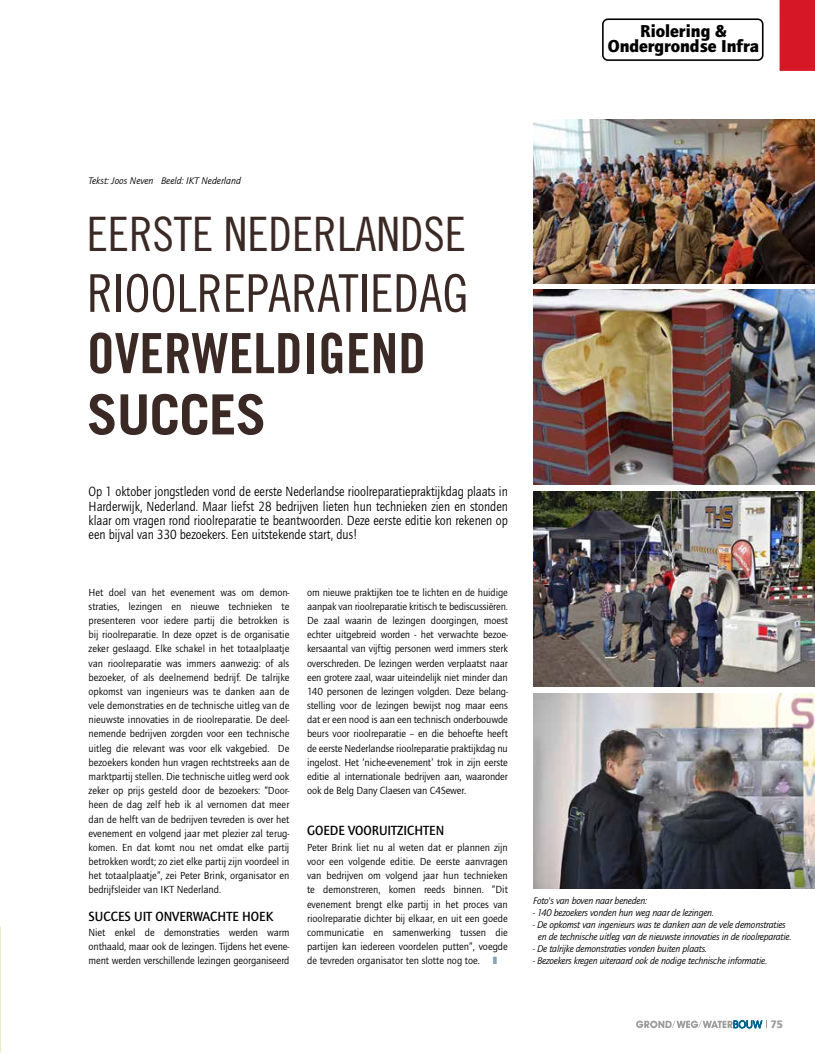
<style>
.page{position:relative;width:815px;height:1053px;background:#fff}
.page>*{position:absolute;margin:0;border:0;box-sizing:border-box;transform-origin:0 0}
.t1{font:55.5px "Trade Gothic LT Std Bd Cn 20";color:#3a2924}
.t2{font:700 55.5px "Trade Gothic LT Std";letter-spacing:-.02em;color:#3a2924}
.t3{font:52px "Trade Gothic LT Std Cn 18";color:#3a2924}
.t4{font:47.38px "Trade Gothic LT Std Cn 18";color:#3a2924}
.t5{font:900 17.75px/15.1px "Quay Sans ITC Std";color:#000;text-align:center}
.t6{font:13.75px/14.1px "Quay Sans ITC Std";color:#000;text-align:justify;scale:.9 1}
.t7{font:500 13.75px "Quay Sans ITC Std";color:#000;scale:.95 1}
.t8{font:900 11.25px "Quay Sans ITC Std";color:#9d9d9c}
.t9{font:10.62px/14.1px "Quay Sans ITC Std";letter-spacing:-.01em;color:#000;text-align:justify}
.t10{font:italic 10px/12px "Quay Sans ITC Std";letter-spacing:-.02em;color:#000;text-align:center}
.t11{font:italic 10px "Quay Sans ITC Std";color:#000}
.s1{color:#89a4b6}
</style>
<div class="page">
<div style="left:780px;top:0;width:35px;height:71px;background:#d61726"></div>
<svg style="left:636px;top:1020px;width:131px;height:8px"></svg>
<img style="left:533px;top:491px;width:282px;height:195px">
<img style="left:533px;top:693px;width:282px;height:195px">
<img style="left:533px;top:289px;width:282px;height:196px">
<img style="left:533px;top:119px;width:282px;height:164px">
<div style="left:602px;top:18px;width:161px;height:43px;border:2px solid #000;border-radius:5px"></div>
<h3 class="t5" style="left:608px;top:23px;width:153px">Riolering &amp;<br>Ondergrondse Infra</h3>
<p class="t11" style="left:89px;top:175px;width:154px">Tekst: Joos Neven Beeld: IKT Nederland</p>
<h3 class="t4" style="left:87px;top:205px;width:381px">EERSTE NEDERLANDSE</h3>
<h2 class="t3" style="left:87px;top:262px;width:383px">RIOOLREPARATIEDAG</h2>
<h1 class="t1" style="left:87px;top:319px;width:341px">OVERWELDIGEND</h1>
<h1 class="t2" style="left:87px;top:380px;width:181px">SUCCES</h1>
<p class="t6" style="left:89px;top:484px;width:467px">Op 1 oktober jongstleden vond de eerste Nederlandse rioolreparatiepraktijkdag plaats in Harderwijk, Nederland. Maar liefst 28 bedrijven lieten hun technieken zien en stonden klaar om vragen rond rioolreparatie te beantwoorden. Deze eerste editie kon rekenen op een bijval van 330 bezoekers. Een uitstekende start, dus!</p>
<p class="t9" style="left:89px;top:585px;width:202px">Het doel van het evenement was om demon&shy;straties, lezingen en nieuwe technieken te presenteren voor iedere partij die betrokken is bij rioolreparatie. In deze opzet is de organisatie zeker geslaagd. Elke schakel in het totaalplaatje van rioolreparatie was immers aanwezig: of als bezoeker, of als deelnemend bedrijf. De talrijke opkomst van ingenieurs was te danken aan de vele demonstraties en de technische uitleg van de nieuwste innovaties in de rioolreparatie. De deel&shy;nemende bedrijven zorgden voor een technische uitleg die relevant was voor elk vakgebied. De bezoekers konden hun vragen rechtstreeks aan de marktpartij stellen. Die technische uitleg werd ook zeker op prijs gesteld door de bezoekers: “Door&shy;heen de dag zelf heb ik al vernomen dat meer dan de helft van de bedrijven tevreden is over het evenement en volgend jaar met plezier zal terug&shy;komen. En dat komt nou net omdat elke partij betrokken wordt; zo ziet elke partij zijn voordeel in het totaalplaatje”, zei Peter Brink, organisator en bedrijfsleider van IKT Nederland.</p>
<p class="t7" style="left:89px;top:907px;width:196px">SUCCES UIT ONVERWACHTE HOEK</p>
<p class="t9" style="left:89px;top:925px;width:202px">Niet enkel de demonstraties werden warm onthaald, maar ook de lezingen. Tijdens het evene&shy;ment werden verschillende lezingen georganiseerd</p>
<p class="t9" style="left:307px;top:585px;width:202px">om nieuwe praktijken toe te lichten en de huidige aanpak van rioolreparatie kritisch te bediscussiëren.<br>De zaal waarin de lezingen doorgingen, moest echter uitgebreid worden - het verwachte bezoe&shy;kersaantal van vijftig personen werd immers sterk overschreden. De lezingen werden verplaatst naar een grotere zaal, waar uiteindelijk niet minder dan 140 personen de lezingen volgden. Deze belang&shy;stelling voor de lezingen bewijst nog maar eens dat er een nood is aan een technisch onderbouwde beurs voor rioolreparatie – en die behoefte heeft de eerste Nederlandse rioolreparatie praktijkdag nu ingelost. Het ‘niche-evenement’ trok in zijn eerste editie al internationale bedrijven aan, waaronder ook de Belg Dany Claesen van C4Sewer.</p>
<p class="t7" style="left:307px;top:822px;width:146px">GOEDE VOORUITZICHTEN</p>
<p class="t9" style="left:307px;top:840px;width:202px">Peter Brink liet nu al weten dat er plannen zijn voor een volgende editie. De eerste aanvragen van bedrijven om volgend jaar hun technieken te demonstreren, komen reeds binnen. “Dit evenement brengt elke partij in het proces van rioolreparatie dichter bij elkaar, en uit een goede communicatie en samenwerking tussen die partijen kan iedereen voordelen putten”, voegde de tevreden organisator ten slotte nog toe. <span class="s1">❚</span></p>
<p class="t10" style="left:533px;top:894px;width:115px">Foto's van boven naar beneden:</p>
<p class="t10" style="left:533px;top:906px;width:182px">- 140 bezoekers vonden hun weg naar de lezingen.</p>
<p class="t10" style="left:533px;top:918px;width:260px">- De opkomst van ingenieurs was te danken aan de vele demonstraties en de technische uitleg van de nieuwste innovaties in de rioolreparatie.</p>
<p class="t10" style="left:533px;top:942px;width:175px">- De talrijke demonstraties vonden buiten plaats.</p>
<p class="t10" style="left:533px;top:954px;width:236px">- Bezoekers kregen uiteraard ook de nodige technische informatie.</p>
<p class="t8" style="left:771px;top:1017px;width:14px">75</p>
</div>
